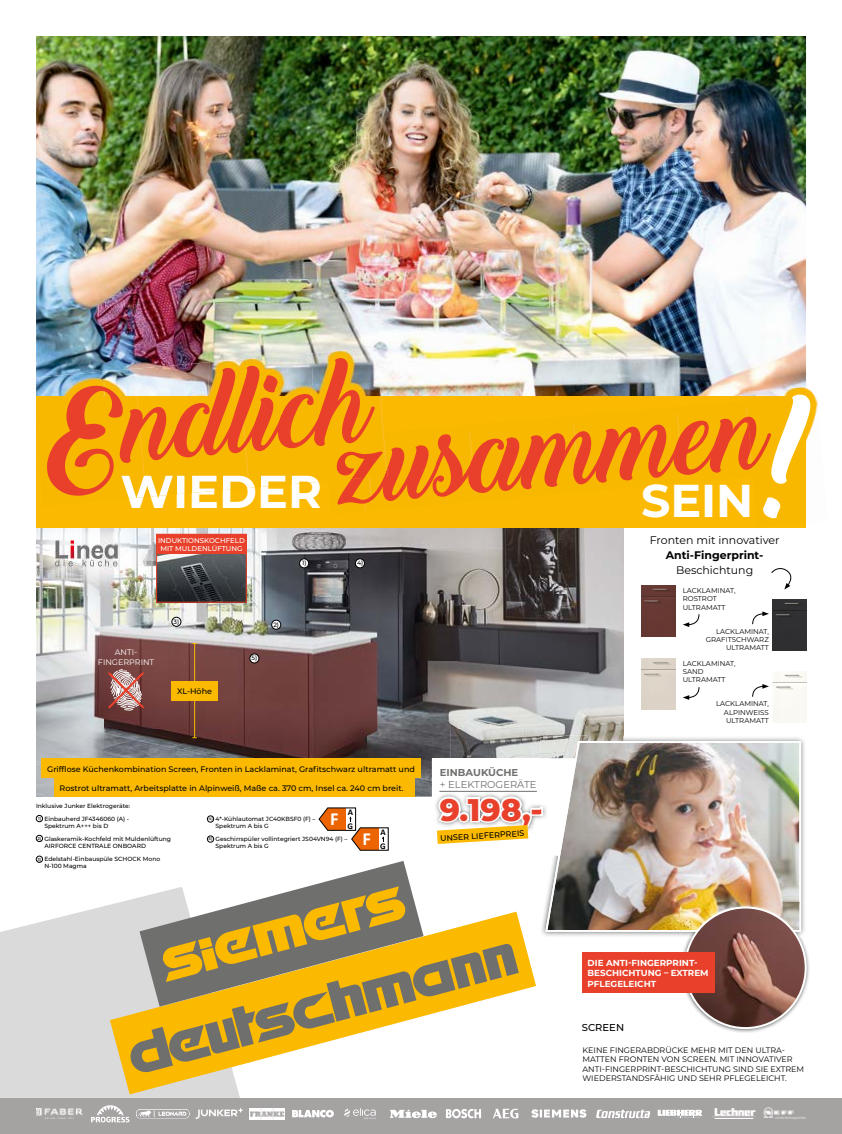
<style>
.page{position:relative;width:842px;height:1134px;background:#fff}
.page>*{position:absolute;margin:0;border:0;box-sizing:border-box;transform-origin:0 0}
.t1{font:106px "Backto Black Demo";color:#e8402a}
.t2{font:700 46px "Montserrat";color:#fff}
.t3{font:800 31.3px "Montserrat";color:#e8402a}
.t4{font:700 18.5px "Calibri";color:#fff}
.t5{font:11px "Montserrat";color:#000}
.t6{font:700 11px "Montserrat";color:#000}
.t7{font:10px "Montserrat";color:#70706f}
.t8{font:700 10px "Montserrat";color:#70706f}
.t9{font:500 10px "Montserrat";color:#000}
.t10{font:700 8.8px/10.5px "Montserrat";color:#fff}
.t11{font:700 8.8px/14.1px "Calibri";color:#000}
.t12{font:500 8px "Montserrat";color:#000}
.t13{font:8px/9.6px "Montserrat";color:#000}
.t14{font:8px/9.6px "Montserrat";color:#fff;text-align:center}
.t15{font:7px/8.4px "Montserrat";color:#000}
.t16{font:500 7px/8px "Montserrat";color:#fff;text-align:center}
.t17{font:500 6.2px "Montserrat";color:#000}
.t18{font:500 6px/7.2px "Montserrat";color:#000}
.s1{font-size:4.3px}
</style>
<div class="page">
<img style="left:148px;top:527px;width:475px;height:67px">
<img style="left:36px;top:594px;width:553px;height:135px">
<img style="left:589px;top:594px;width:34px;height:141px">
<img style="left:36px;top:729px;width:415px;height:68px">
<img style="left:451px;top:729px;width:138px;height:29px">
<img style="left:36px;top:36px;width:770px;height:360px">
<svg style="left:0;top:897px;width:240px;height:201px;background:#dededd"></svg>
<svg style="left:110px;top:912px;width:426px;height:182px"></svg>
<svg style="left:129px;top:943px;width:390px;height:131px"></svg>
<svg style="left:139px;top:861px;width:285px;height:146px"></svg>
<svg style="left:162px;top:886px;width:244px;height:96px;background:#b49b55"></svg>
<div style="left:432px;top:758px;width:155px;height:97px;background:#fff"></div>
<img style="left:435px;top:794px;width:86px;height:17px">
<hr style="left:439px;top:791px;width:98px;height:1px;background:#70706f">
<img style="left:36px;top:527px;width:112px;height:68px">
<img style="left:46px;top:533px;width:84px;height:36px">
<div style="left:300px;top:559px;width:9px;height:9px;background:#fff;border-radius:50%"></div>
<div style="left:299px;top:558px;width:10px;height:10px;border:1px solid #000;border-radius:50%"></div>
<div style="left:272px;top:620px;width:9px;height:9px;background:#fff;border-radius:50%"></div>
<div style="left:271px;top:620px;width:10px;height:10px;border:1px solid #000;border-radius:50%"></div>
<div style="left:355px;top:559px;width:9px;height:9px;background:#fff;border-radius:50%"></div>
<div style="left:355px;top:558px;width:10px;height:10px;border:1px solid #000;border-radius:50%"></div>
<div style="left:250px;top:654px;width:9px;height:9px;background:#fff;border-radius:50%"></div>
<div style="left:249px;top:653px;width:10px;height:10px;border:1px solid #000;border-radius:50%"></div>
<div style="left:172px;top:617px;width:9px;height:9px;background:#fff;border-radius:50%"></div>
<div style="left:171px;top:617px;width:10px;height:10px;border:1px solid #000;border-radius:50%"></div>
<div style="left:36px;top:815px;width:7px;height:7px;border:1px solid #000;border-radius:50%"></div>
<div style="left:36px;top:835px;width:7px;height:7px;border:1px solid #000;border-radius:50%"></div>
<div style="left:36px;top:856px;width:7px;height:7px;border:1px solid #000;border-radius:50%"></div>
<div style="left:36px;top:396px;width:770px;height:131px;background:#fbba01"></div>
<div style="left:0;top:1098px;width:842px;height:36px;background:#a5a2a2"></div>
<img style="left:36px;top:1109px;width:46px;height:9px">
<svg style="left:91px;top:1105px;width:38px;height:17px"></svg>
<svg style="left:136px;top:1109px;width:53px;height:9px"></svg>
<svg style="left:196px;top:1108px;width:47px;height:11px"></svg>
<img style="left:250px;top:1108px;width:34px;height:11px">
<svg style="left:292px;top:1110px;width:42px;height:7px"></svg>
<svg style="left:344px;top:1108px;width:32px;height:11px"></svg>
<svg style="left:390px;top:1109px;width:47px;height:9px"></svg>
<svg style="left:446px;top:1109px;width:35px;height:9px"></svg>
<svg style="left:493px;top:1109px;width:25px;height:9px"></svg>
<svg style="left:531px;top:1109px;width:55px;height:9px"></svg>
<svg style="left:596px;top:1110px;width:54px;height:8px"></svg>
<svg style="left:658px;top:1110px;width:44px;height:8px"></svg>
<img style="left:712px;top:1108px;width:43px;height:11px">
<img style="left:764px;top:1108px;width:42px;height:11px">
<div style="left:207px;top:816px;width:7px;height:6px;border:1px solid #000;border-radius:50%"></div>
<div style="left:207px;top:836px;width:7px;height:6px;border:1px solid #000;border-radius:50%"></div>
<svg style="left:318px;top:807px;width:71px;height:44px"></svg>
<div style="left:42px;top:758px;width:379px;height:19px;background:#fbba01"></div>
<div style="left:54px;top:777px;width:361px;height:20px;background:#fbba01"></div>
<img style="left:470px;top:423px;width:104px;height:71px">
<img style="left:574px;top:414px;width:104px;height:71px">
<img style="left:678px;top:420px;width:5px;height:56px">
<img style="left:364px;top:481px;width:8px;height:25px">
<svg style="left:107px;top:669px;width:38px;height:41px;background:#ab7976"></svg>
<svg style="left:752px;top:611px;width:17px;height:14px"></svg>
<div style="left:773px;top:599px;width:34px;height:51px;background:#303032"></div>
<svg style="left:752px;top:684px;width:17px;height:13px"></svg>
<img style="left:773px;top:672px;width:34px;height:51px">
<svg style="left:683px;top:614px;width:17px;height:13px"></svg>
<img style="left:641px;top:585px;width:34px;height:51px">
<svg style="left:683px;top:687px;width:17px;height:13px"></svg>
<img style="left:641px;top:658px;width:34px;height:51px">
<svg style="left:771px;top:568px;width:21px;height:21px"></svg>
<img style="left:541px;top:735px;width:264px;height:201px">
<img style="left:540px;top:735px;width:83px;height:23px">
<img style="left:541px;top:758px;width:4px;height:97px">
<img style="left:541px;top:791px;width:4px;height:41px">
<svg style="left:437px;top:797px;width:106px;height:47px"></svg>
<img style="left:545px;top:741px;width:256px;height:191px">
<img style="left:680px;top:937px;width:130px;height:96px">
<img style="left:680px;top:902px;width:125px;height:35px">
<img style="left:680px;top:902px;width:121px;height:30px">
<img style="left:685px;top:907px;width:121px;height:121px;border-radius:60px">
<div style="left:582px;top:951px;width:132px;height:41px;background:#e8402a"></div>
<img style="left:158px;top:554px;width:87px;height:47px">
<div style="left:157px;top:534px;width:89px;height:20px;background:#e8402a"></div>
<div style="left:156px;top:534px;width:91px;height:69px;border:1px solid #e8402a"></div>
<hr style="left:194px;top:643px;width:1px;height:95px;background:#fbba01">
<div style="left:171px;top:681px;width:47px;height:19px;background:#fbba01"></div>
<img style="left:104px;top:362px;width:104px;height:34px">
<img style="left:208px;top:353px;width:104px;height:43px">
<img style="left:312px;top:348px;width:69px;height:48px">
<img style="left:36px;top:371px;width:69px;height:25px">
<img style="left:138px;top:396px;width:104px;height:46px">
<img style="left:242px;top:396px;width:104px;height:37px">
<img style="left:346px;top:396px;width:38px;height:37px">
<img style="left:142px;top:433px;width:103px;height:42px">
<img style="left:245px;top:424px;width:105px;height:51px">
<img style="left:121px;top:475px;width:198px;height:24px">
<img style="left:325px;top:433px;width:60px;height:48px">
<img style="left:332px;top:440px;width:56px;height:40px">
<img style="left:806px;top:388px;width:7px;height:134px">
<img style="left:746px;top:387px;width:60px;height:9px">
<img style="left:747px;top:414px;width:6px;height:56px">
<svg style="left:753px;top:393px;width:65px;height:126px"></svg>
<h1 class="t1" style="left:34px;top:372px;width:334px;rotate:-5deg">Endlich</h1>
<h1 class="t1" style="left:332px;top:407px;width:432px;rotate:-5deg">zusammen</h1>
<h2 class="t2" style="left:120px;top:458px;width:203px">WIEDER</h2>
<h2 class="t2" style="left:641px;top:468px;width:114px">SEIN</h2>
<p class="t16" style="left:158px;top:536px;width:88px">INDUKTIONSKOCHFELD<br>MIT MULDENLÜFTUNG</p>
<h3 class="t14" style="left:98px;top:647px;width:58px">ANTI-<br>FINGERPRINT</h3>
<p class="t17" style="left:174px;top:617px;width:7px">3)</p>
<h3 class="t12" style="left:177px;top:686px;width:36px">XL-Höhe</h3>
<p class="t17" style="left:251px;top:654px;width:7px">5)</p>
<p class="t17" style="left:273px;top:620px;width:7px">2)</p>
<p class="t17" style="left:302px;top:559px;width:6px">1)</p>
<p class="t17" style="left:357px;top:559px;width:8px">4)</p>
<h3 class="t12" style="left:47px;top:763px;width:369px">Grifflose Küchenkombination Screen, Fronten in Lacklaminat, Grafitschwarz ultramatt und</h3>
<h3 class="t12" style="left:60px;top:782px;width:345px">Rostrot ultramatt, Arbeitsplatte in Alpinweiß, Maße ca. 370 cm, Insel ca. 240 cm breit.</h3>
<p class="t18" style="left:36px;top:802px;width:96px">Inklusive Junker Elektrogeräte:</p>
<p class="t18" style="left:44px;top:815px;width:86px;text-indent:-6px"><sup>1)</sup> Einbauherd JF4346060 (A) -<br>Spektrum A+++ bis D</p>
<p class="t18" style="left:44px;top:835px;width:128px;text-indent:-7px"><sup>2)</sup> Glaskeramik-Kochfeld mit Muldenlüftung<br>AIRFORCE CENTRALE ONBOARD</p>
<p class="t18" style="left:44px;top:855px;width:117px;text-indent:-7px"><span class="s1">3)</span> Edelstahl-Einbauspüle SCHOCK Mono<br>N-100 Magma</p>
<h3 class="t4" style="left:330px;top:807px;width:10px">F</h3>
<h3 class="t11" style="left:348px;top:804px;width:7px">A<br>G</h3>
<p class="t18" style="left:216px;top:815px;width:102px;text-indent:-7px"><span class="s1">4)</span> 4*-Kühlautomat JC40KBSF0 (F) –<br>Spektrum A bis G</p>
<p class="t18" style="left:216px;top:835px;width:133px;text-indent:-7px"><span class="s1">5)</span> Geschirrspüler vollintegriert JS04VN94 (F) –<br>Spektrum A bis G</p>
<h3 class="t4" style="left:363px;top:827px;width:10px">F</h3>
<h3 class="t11" style="left:380px;top:824px;width:7px">A<br>G</h3>
<h3 class="t8" style="left:440px;top:765px;width:80px">EINBAUKÜCHE</h3>
<h3 class="t7" style="left:440px;top:778px;width:98px">+ ELEKTROGERÄTE</h3>
<h3 class="t3" style="left:440px;top:786px;width:105px">9.198,-</h3>
<h3 class="t12" style="left:440px;top:833px;width:86px;rotate:-4deg">UNSER LIEFERPREIS</h3>
<h3 class="t5" style="left:650px;top:532px;width:131px">Fronten mit innovativer</h3>
<h3 class="t6" style="left:666px;top:547px;width:99px">Anti-Fingerprint-</h3>
<h3 class="t5" style="left:676px;top:562px;width:79px">Beschichtung</h3>
<p class="t15" style="left:683px;top:586px;width:54px">LACKLAMINAT,<br>ROSTROT<br>ULTRAMATT</p>
<p class="t15" style="left:706px;top:627px;width:65px;text-align:right">LACKLAMINAT,<br>GRAFITSCHWARZ<br>ULTRAMATT</p>
<p class="t15" style="left:683px;top:659px;width:54px">LACKLAMINAT,<br>SAND<br>ULTRAMATT</p>
<p class="t15" style="left:724px;top:699px;width:46px;text-align:justify;text-indent:-8px">LACKLAMINAT, ALPINWEISS ULTRAMATT</p>
<h3 class="t10" style="left:587px;top:957px;width:123px">DIE ANTI-FINGERPRINT-<br>BESCHICHTUNG – EXTREM<br>PFLEGELEICHT</h3>
<h3 class="t9" style="left:582px;top:1020px;width:44px">SCREEN</h3>
<h3 class="t13" style="left:582px;top:1044px;width:223px">KEINE FINGERABDRÜCKE MEHR MIT DEN ULTRA-MATTEN FRONTEN VON SCREEN. MIT INNOVATIVER ANTI-FINGERPRINT-BESCHICHTUNG SIND SIE EXTREM WIEDERSTANDSFÄHIG UND SEHR PFLEGELEICHT.</h3>
</div>
